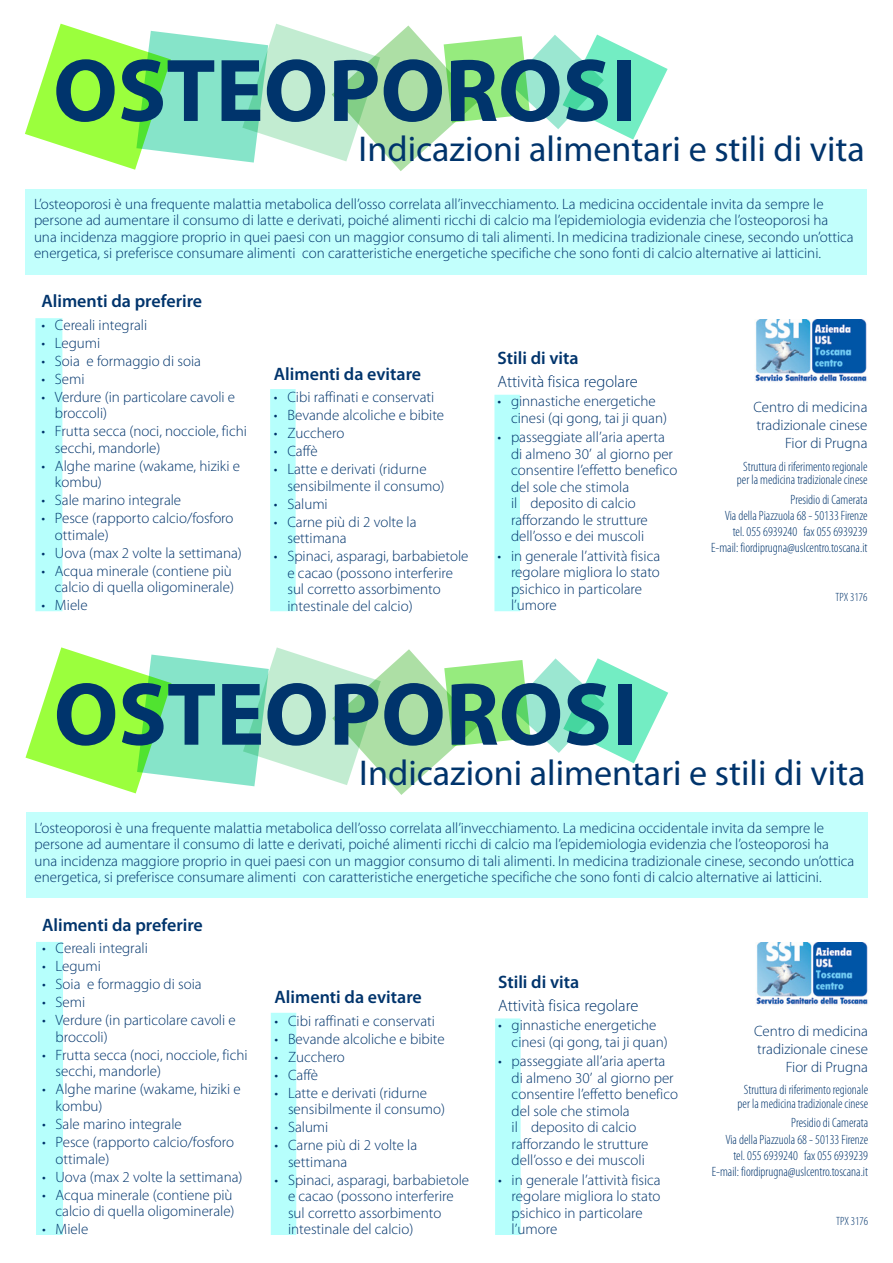
<style>
.page{position:relative;width:893px;height:1263px;background:#fff}
.page>*{position:absolute;margin:0;border:0;box-sizing:border-box;transform-origin:0 0}
.t1{font:700 90px "Myriad Pro";color:#00346c}
.t2{font:36px "Myriad Pro";color:#00346c}
.t3{font:600 18px "Myriad Pro";color:#00346c}
.t4{font:300 16.5px "Myriad Pro";color:#00346c}
.t5{font:300 15px/16.5px "Myriad Pro";color:#00346c}
.t6{font:300 condensed 13.5px/16.2px "Myriad Pro";color:#00346c;text-align:center}
.t7{font:300 condensed 12px "Myriad Pro";color:#00346c}
</style>
<div class="page">
<div style="left:35px;top:318px;width:27px;height:293px;background:#b6fffc"></div>
<div style="left:26px;top:189px;width:841px;height:85px;background:#c2fffc"></div>
<img style="left:755px;top:319px;width:112px;height:63px">
<svg style="left:25px;top:24px;width:643px;height:147px"></svg>
<div style="left:270px;top:389px;width:26px;height:222px;background:#b6fffc"></div>
<div style="left:494px;top:395px;width:26px;height:216px;background:#b6fffc"></div>
<div style="left:36px;top:942px;width:27px;height:293px;background:#b6fffc"></div>
<div style="left:26px;top:813px;width:842px;height:85px;background:#c2fffc"></div>
<img style="left:756px;top:943px;width:112px;height:62px">
<svg style="left:26px;top:647px;width:642px;height:148px"></svg>
<div style="left:271px;top:1013px;width:25px;height:222px;background:#b6fffc"></div>
<div style="left:495px;top:1018px;width:26px;height:217px;background:#b6fffc"></div>
<h1 class="t1" style="left:53px;top:32px;width:585px">OSTEOPOROSI</h1>
<h2 class="t2" style="left:358px;top:127px;width:508px">Indicazioni alimentari e stili di vita</h2>
<p class="t5" style="left:34px;top:196px;width:821px">L’osteoporosi è una frequente malattia metabolica dell’osso correlata all’invecchiamento. La medicina occidentale invita da sempre le persone ad aumentare il consumo di latte e derivati, poiché alimenti ricchi di calcio ma l’epidemiologia evidenzia che l’osteoporosi ha una incidenza maggiore proprio in quei paesi con un maggior consumo di tali alimenti. In medicina tradizionale cinese, secondo un’ottica energetica, si preferisce consumare alimenti con caratteristiche energetiche specifiche che sono fonti di calcio alternative ai latticini.</p>
<p class="t3" style="left:41px;top:290px;width:162px">Alimenti da preferire</p>
<p class="t5" style="left:41px;top:317px;width:107px">• Cereali integrali</p>
<p class="t5" style="left:41px;top:335px;width:60px">• Legumi</p>
<p class="t5" style="left:41px;top:353px;width:161px">• Soia e formaggio di soia</p>
<p class="t5" style="left:41px;top:371px;width:45px">• Semi</p>
<p class="t5" style="left:55px;top:389px;width:182px;text-indent:-14px">• Verdure (in particolare cavoli e broccoli)</p>
<p class="t5" style="left:55px;top:423px;width:193px;text-indent:-14px">• Frutta secca (noci, nocciole, fichi secchi, mandorle)</p>
<p class="t5" style="left:55px;top:458px;width:187px;text-indent:-14px">• Alghe marine (wakame, hiziki e kombu)</p>
<p class="t5" style="left:41px;top:492px;width:141px">• Sale marino integrale</p>
<p class="t5" style="left:55px;top:510px;width:180px;text-indent:-14px">• Pesce (rapporto calcio/fosforo ottimale)</p>
<p class="t5" style="left:41px;top:545px;width:202px">• Uova (max 2 volte la settimana)</p>
<p class="t5" style="left:41px;top:563px;width:194px;text-align:right">• Acqua minerale (contiene più calcio di quella oligominerale)</p>
<p class="t5" style="left:41px;top:597px;width:48px">• Miele</p>
<p class="t3" style="left:274px;top:362px;width:149px">Alimenti da evitare</p>
<p class="t5" style="left:274px;top:389px;width:162px">• Cibi raffinati e conservati</p>
<p class="t5" style="left:274px;top:407px;width:172px">• Bevande alcoliche e bibite</p>
<p class="t5" style="left:274px;top:425px;width:72px">• Zucchero</p>
<p class="t5" style="left:274px;top:443px;width:45px">• Caffè</p>
<p class="t5" style="left:287px;top:461px;width:159px;text-indent:-14px">• Latte e derivati (ridurne sensibilmente il consumo)</p>
<p class="t5" style="left:274px;top:495px;width:55px">• Salumi</p>
<p class="t5" style="left:287px;top:513px;width:131px;text-indent:-14px">• Carne più di 2 volte la settimana</p>
<p class="t5" style="left:287px;top:548px;width:183px;text-indent:-14px">• Spinaci, asparagi, barbabietole e cacao (possono interferire sul corretto assorbimento intestinale del calcio)</p>
<p class="t3" style="left:497px;top:347px;width:83px">Stili di vita</p>
<p class="t4" style="left:497px;top:372px;width:142px">Attività fisica regolare</p>
<p class="t5" style="left:511px;top:393px;width:158px;text-indent:-14px">• ginnastiche energetiche cinesi (qi gong, tai ji quan)</p>
<p class="t5" style="left:511px;top:429px;width:168px;text-indent:-14px">• passeggiate all’aria aperta di almeno 30’ al giorno per consentire l’effetto benefico del sole che stimola<br>il deposito di calcio rafforzando le strutture dell’osso e dei muscoli</p>
<p class="t5" style="left:511px;top:548px;width:151px;text-indent:-14px">• in generale l’attività fisica regolare migliora lo stato psichico in particolare l’umore</p>
<p class="t5" style="left:753px;top:398px;width:116px;line-height:18px;text-align:right">Centro di medicina tradizionale cinese<br>Fior di Prugna</p>
<p class="t6" style="left:737px;top:460px;width:132px;line-height:13.5px">Struttura di riferimento regionale per la medicina tradizionale cinese</p>
<p class="t6" style="left:711px;top:491px;width:158px;text-align:right">Presidio di Camerata<br>Via della Piazzuola 68 - 50133 Firenze tel. 055 6939240 fax 055 6939239<br>E-mail: fiordiprugna@uslcentro.toscana.it</p>
<p class="t7" style="left:836px;top:591px;width:33px">TPX 3176</p>
<h1 class="t1" style="left:54px;top:656px;width:585px">OSTEOPOROSI</h1>
<h2 class="t2" style="left:359px;top:751px;width:508px">Indicazioni alimentari e stili di vita</h2>
<p class="t5" style="left:35px;top:820px;width:821px">L’osteoporosi è una frequente malattia metabolica dell’osso correlata all’invecchiamento. La medicina occidentale invita da sempre le persone ad aumentare il consumo di latte e derivati, poiché alimenti ricchi di calcio ma l’epidemiologia evidenzia che l’osteoporosi ha una incidenza maggiore proprio in quei paesi con un maggior consumo di tali alimenti. In medicina tradizionale cinese, secondo un’ottica energetica, si preferisce consumare alimenti con caratteristiche energetiche specifiche che sono fonti di calcio alternative ai latticini.</p>
<p class="t3" style="left:42px;top:913px;width:162px">Alimenti da preferire</p>
<p class="t5" style="left:42px;top:940px;width:107px">• Cereali integrali</p>
<p class="t5" style="left:42px;top:958px;width:60px">• Legumi</p>
<p class="t5" style="left:42px;top:976px;width:161px">• Soia e formaggio di soia</p>
<p class="t5" style="left:42px;top:994px;width:45px">• Semi</p>
<p class="t5" style="left:56px;top:1012px;width:182px;text-indent:-14px">• Verdure (in particolare cavoli e broccoli)</p>
<p class="t5" style="left:56px;top:1047px;width:193px;text-indent:-14px">• Frutta secca (noci, nocciole, fichi secchi, mandorle)</p>
<p class="t5" style="left:56px;top:1081px;width:187px;text-indent:-14px">• Alghe marine (wakame, hiziki e kombu)</p>
<p class="t5" style="left:42px;top:1116px;width:141px">• Sale marino integrale</p>
<p class="t5" style="left:56px;top:1134px;width:180px;text-indent:-14px">• Pesce (rapporto calcio/fosforo ottimale)</p>
<p class="t5" style="left:42px;top:1168px;width:202px">• Uova (max 2 volte la settimana)</p>
<p class="t5" style="left:42px;top:1186px;width:194px;text-align:right">• Acqua minerale (contiene più calcio di quella oligominerale)</p>
<p class="t5" style="left:42px;top:1221px;width:48px">• Miele</p>
<p class="t3" style="left:275px;top:986px;width:149px">Alimenti da evitare</p>
<p class="t5" style="left:275px;top:1013px;width:162px">• Cibi raffinati e conservati</p>
<p class="t5" style="left:275px;top:1031px;width:172px">• Bevande alcoliche e bibite</p>
<p class="t5" style="left:275px;top:1049px;width:72px">• Zucchero</p>
<p class="t5" style="left:275px;top:1067px;width:45px">• Caffè</p>
<p class="t5" style="left:288px;top:1085px;width:159px;text-indent:-14px">• Latte e derivati (ridurne sensibilmente il consumo)</p>
<p class="t5" style="left:275px;top:1119px;width:55px">• Salumi</p>
<p class="t5" style="left:288px;top:1137px;width:131px;text-indent:-14px">• Carne più di 2 volte la settimana</p>
<p class="t5" style="left:288px;top:1172px;width:183px;text-indent:-14px">• Spinaci, asparagi, barbabietole e cacao (possono interferire sul corretto assorbimento intestinale del calcio)</p>
<p class="t3" style="left:498px;top:970px;width:83px">Stili di vita</p>
<p class="t4" style="left:498px;top:996px;width:142px">Attività fisica regolare</p>
<p class="t5" style="left:512px;top:1017px;width:158px;text-indent:-14px">• ginnastiche energetiche cinesi (qi gong, tai ji quan)</p>
<p class="t5" style="left:512px;top:1053px;width:168px;text-indent:-14px">• passeggiate all’aria aperta di almeno 30’ al giorno per consentire l’effetto benefico del sole che stimola<br>il deposito di calcio rafforzando le strutture dell’osso e dei muscoli</p>
<p class="t5" style="left:512px;top:1171px;width:151px;text-indent:-14px">• in generale l’attività fisica regolare migliora lo stato psichico in particolare l’umore</p>
<p class="t5" style="left:754px;top:1022px;width:116px;line-height:18px;text-align:right">Centro di medicina tradizionale cinese<br>Fior di Prugna</p>
<p class="t6" style="left:738px;top:1083px;width:132px;line-height:13.5px">Struttura di riferimento regionale per la medicina tradizionale cinese</p>
<p class="t6" style="left:712px;top:1115px;width:158px;text-align:right">Presidio di Camerata<br>Via della Piazzuola 68 - 50133 Firenze tel. 055 6939240 fax 055 6939239<br>E-mail: fiordiprugna@uslcentro.toscana.it</p>
<p class="t7" style="left:836px;top:1215px;width:33px">TPX 3176</p>
</div>
